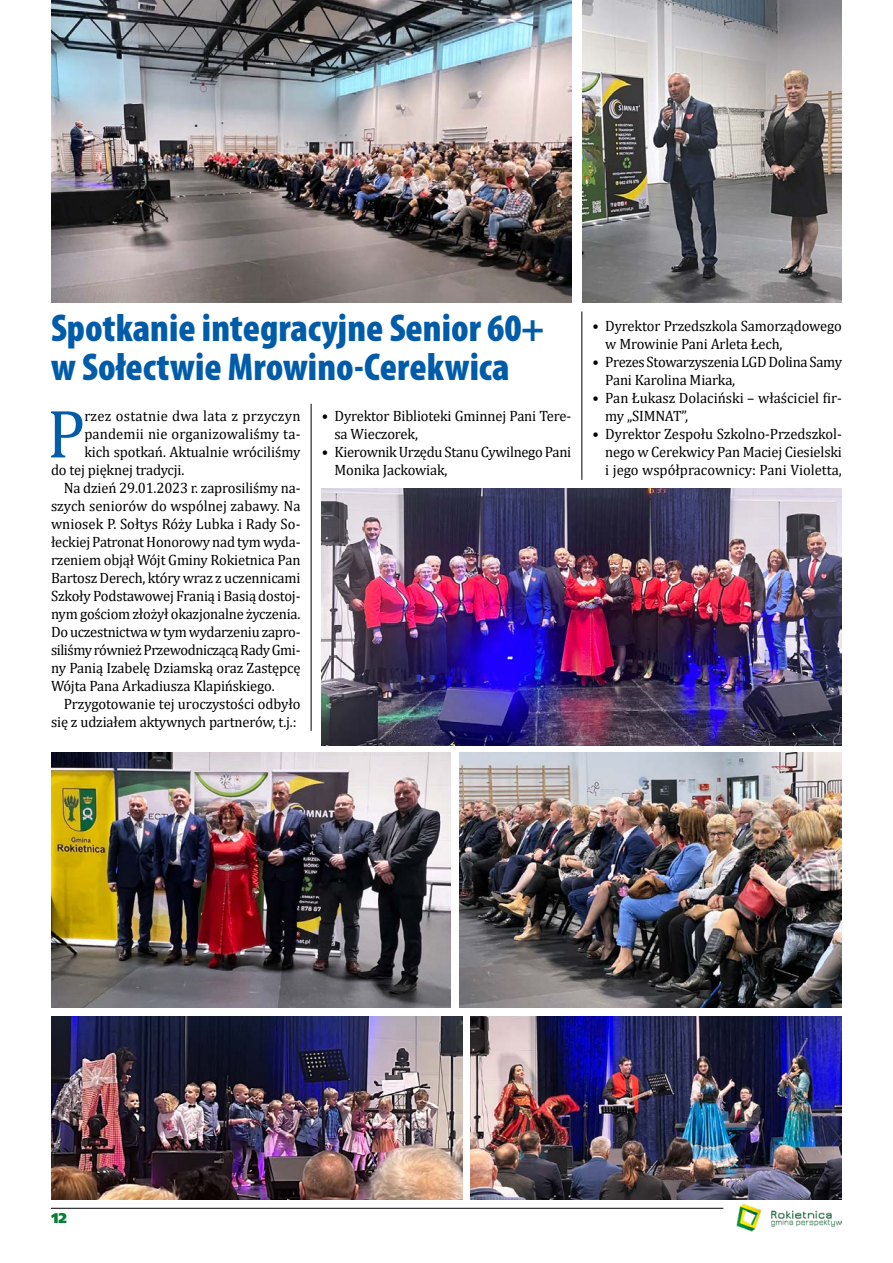
<style>
.page{position:relative;width:893px;height:1263px;background:#fff}
.page>*{position:absolute;margin:0;border:0;box-sizing:border-box;transform-origin:0 0}
.txt_inicjał{font:69px "Cambria";color:#005ca9}
.Tytuł{font:900 condensed 39px/39px "Myriad Pro";color:#005ca9}
.txt{font:15px/18px "Cambria";letter-spacing:-.01em;color:#000}
.txt_inicjał-2{font:15px "Cambria";letter-spacing:-.005em;color:#000}
.txt_inicjał-3{font:15px "Cambria";letter-spacing:.015em;color:#000}
.t1{font:13.5px "Humnst 777 X Blk PL";color:#008136}
</style>
<div class="page">
<hr style="left:51px;top:1208px;width:672px;height:1px;background:#000">
<img style="left:736px;top:1203px;width:106px;height:29px">
<img style="left:51px;top:0;width:520px;height:303px">
<hr style="left:311px;top:404px;width:1px;height:327px;background:#000">
<hr style="left:582px;top:311px;width:1px;height:169px;background:#000">
<img style="left:322px;top:488px;width:520px;height:258px">
<img style="left:51px;top:1016px;width:411px;height:183px">
<img style="left:471px;top:1016px;width:371px;height:183px">
<img style="left:51px;top:752px;width:399px;height:256px">
<img style="left:459px;top:752px;width:383px;height:256px">
<img style="left:582px;top:0;width:260px;height:303px">
<p class="Tytuł" style="left:51px;top:309px;width:495px">Spotkanie integracyjne Senior 60+ w Sołectwie Mrowino-Cerekwica</p>
<p class="txt_inicjał" style="left:47px;top:393px;width:40px">P</p>
<p class="txt_inicjał-3" style="left:84px;top:407px;width:218px">rzez ostatnie dwa lata z przyczyn</p>
<p class="txt" style="left:334px;top:407px;width:238px;text-indent:-13px">• Dyrektor Biblioteki Gminnej Pani Tere&shy;sa Wieczorek,</p>
<p class="txt" style="left:334px;top:443px;width:238px;text-indent:-13px">• Kierownik Urzędu Stanu Cywilnego Pani<br>Monika Jackowiak,</p>
<p class="txt_inicjał-2" style="left:84px;top:425px;width:218px">pandemii nie organizowaliśmy ta-</p>
<p class="txt_inicjał-2" style="left:84px;top:443px;width:218px">kich spotkań. Aktualnie wróciliśmy</p>
<p class="txt_inicjał-2" style="left:51px;top:461px;width:135px">do tej pięknej tradycji.</p>
<p class="txt" style="left:51px;top:479px;width:251px;text-align:justify;text-indent:13px">Na dzień 29.01.2023 r. zaprosiliśmy na&shy;szych seniorów do wspólnej zabawy. Na wniosek P. Sołtys Róży Lubka i Rady So&shy;łeckiej Patronat Honorowy nad tym wyda&shy;rzeniem objął Wójt Gminy Rokietnica Pan Bartosz Derech, który wraz z uczennicami Szkoły Podstawowej Franią i Basią dostoj&shy;nym gościom złożył okazjonalne życzenia.<br>Do uczestnictwa w tym wydarzeniu zapro&shy;siliśmy również Przewodniczącą Rady Gmi&shy;ny Panią Izabelę Dziamską oraz Zastępcę Wójta Pana Arkadiusza Klapińskiego.</p>
<p class="txt" style="left:51px;top:695px;width:251px;text-align:right">Przygotowanie tej uroczystości odbyło się z udziałem aktywnych partnerów, t.j.:</p>
<p class="txt" style="left:605px;top:317px;width:238px;text-indent:-13px">• Dyrektor Przedszkola Samorządowego w Mrowinie Pani Arleta Łech,</p>
<p class="txt" style="left:605px;top:353px;width:238px;text-indent:-13px">• Prezes Stowarzyszenia LGD Dolina Samy<br>Pani Karolina Miarka,</p>
<p class="txt" style="left:605px;top:389px;width:238px;text-indent:-13px">• Pan Łukasz Dolaciński – właściciel fir&shy;my „SIMNAT”,</p>
<p class="txt" style="left:605px;top:425px;width:238px;text-align:justify;text-indent:-13px">• Dyrektor Zespołu Szkolno-Przedszkol&shy;nego w Cerekwicy Pan Maciej Ciesielski i jego współpracownicy: Pani Violetta,</p>
<p class="t1" style="left:51px;top:1209px;width:18px">12</p>
</div>
